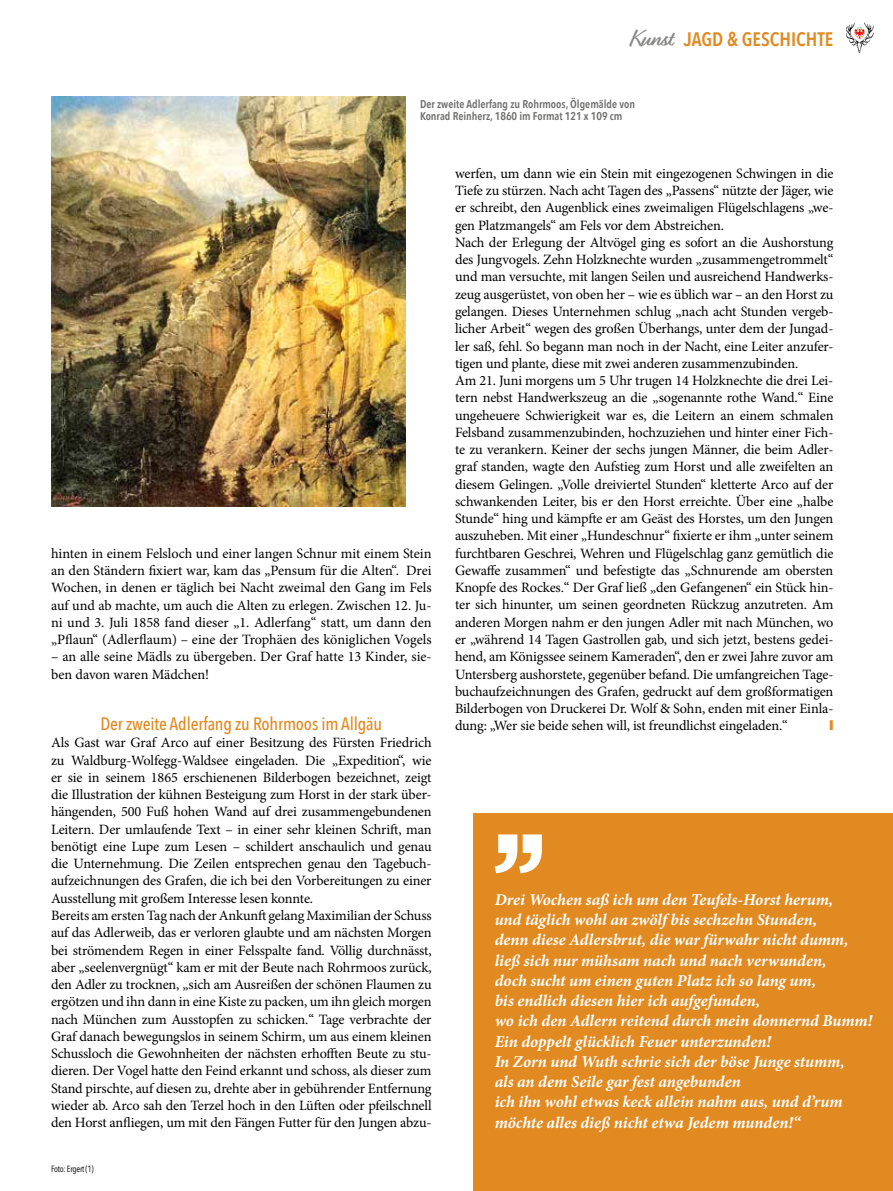
<style>
.page{position:relative;width:893px;height:1191px;background:#fff}
.page>*{position:absolute;margin:0;border:0;box-sizing:border-box;transform-origin:0 0}
.t1{font:600 19.5px "Avenir Next Condensed";color:#e18a21}
.t2{font:500 18px "Avenir Next Condensed";letter-spacing:-.01em;color:#e18a21}
.t3{font:italic 700 16.5px/20.2px "Minion Pro";letter-spacing:-.005em;color:#fff}
.t4{font:14.25px/17.2px "Minion Pro";letter-spacing:-.01em;color:#000}
.t5{font:600 11.25px/12px "Avenir Next Condensed";color:#6f6f6e}
.t6{font:9px "Avenir Next Condensed";letter-spacing:-.03em;color:#000}
.s1{font-family:"Relation";font-weight:700;font-size:22.5px;color:#878786}
</style>
<div class="page">
<svg style="left:846px;top:23px;width:28px;height:30px"></svg>
<img style="left:51px;top:97px;width:354px;height:409px">
<div style="left:473px;top:813px;width:420px;height:378px;background:#e18a21"></div>
<svg style="left:495px;top:834px;width:47px;height:39px"></svg>
<h1 class="t1" style="left:630px;top:22px;width:205px"><span class="s1">Kunst</span> JAGD &amp; GESCHICHTE</h1>
<p class="t5" style="left:420px;top:98px;width:217px">Der zweite Adlerfang zu Rohrmoos, Ölgemälde von<br>Konrad Reinherz, 1860 im Format 121 x 109 cm</p>
<p class="t4" style="left:51px;top:544px;width:382px;text-align:justify">hinten in einem Felsloch und einer langen Schnur mit einem Stein an den Ständern fixiert war, kam das „Pensum für die Alten“. Drei Wochen, in denen er täglich bei Nacht zweimal den Gang im Fels auf und ab machte, um auch die Alten zu erlegen. Zwischen 12. Ju&shy;ni und 3. Juli 1858 fand dieser „1. Adlerfang“ statt, um dann den „Pflaun“ (Adlerflaum) – eine der Trophäen des königlichen Vogels</p>
<p class="t4" style="left:51px;top:648px;width:382px">– an alle seine Mädls zu übergeben. Der Graf hatte 13 Kinder, sie&shy;ben davon waren Mädchen!</p>
<p class="t2" style="left:100px;top:713px;width:283px">Der zweite Adlerfang zu Rohrmoos im Allgäu</p>
<p class="t4" style="left:51px;top:734px;width:382px">Als Gast war Graf Arco auf einer Besitzung des Fürsten Friedrich zu Waldburg-Wolfegg-Waldsee eingeladen. Die „Expedition“, wie er sie in seinem 1865 erschienenen Bilderbogen bezeichnet, zeigt die Illustration der kühnen Besteigung zum Horst in der stark über&shy;hängenden, 500 Fuß hohen Wand auf drei zusammengebundenen Leitern. Der umlaufende Text – in einer sehr kleinen Schrift, man benötigt eine Lupe zum Lesen – schildert anschaulich und genau die Unternehmung. Die Zeilen entsprechen genau den Tagebuch&shy;aufzeichnungen des Grafen, die ich bei den Vorbereitungen zu einer Ausstellung mit großem Interesse lesen konnte.<br>Bereits am ersten Tag nach der Ankunft gelang Maximilian der Schuss auf das Adlerweib, das er verloren glaubte und am nächsten Morgen bei strömendem Regen in einer Felsspalte fand. Völlig durchnässt, aber „seelenvergnügt“ kam er mit der Beute nach Rohrmoos zurück, den Adler zu trocknen, „sich am Ausreißen der schönen Flaumen zu ergötzen und ihn dann in eine Kiste zu packen, um ihn gleich morgen nach München zum Ausstopfen zu schicken.“ Tage verbrachte der Graf danach bewegungslos in seinem Schirm, um aus einem kleinen Schussloch die Gewohnheiten der nächsten erhofften Beute zu stu&shy;dieren. Der Vogel hatte den Feind erkannt und schoss, als dieser zum Stand pirschte, auf diesen zu, drehte aber in gebührender Entfernung wieder ab. Arco sah den Terzel hoch in den Lüften oder pfeilschnell den Horst anfliegen, um mit den Fängen Futter für den Jungen abzu-</p>
<p class="t6" style="left:51px;top:1161px;width:44px">Foto: Ergert (1)</p>
<p class="t4" style="left:455px;top:165px;width:380px">werfen, um dann wie ein Stein mit eingezogenen Schwingen in die Tiefe zu stürzen. Nach acht Tagen des „Passens“ nützte der Jäger, wie er schreibt, den Augenblick eines zweimaligen Flügelschlagens „we&shy;gen Platzmangels“ am Fels vor dem Abstreichen.<br>Nach der Erlegung der Altvögel ging es sofort an die Aushorstung des Jungvogels. Zehn Holzknechte wurden „zusammengetrommelt“ und man versuchte, mit langen Seilen und ausreichend Handwerks&shy;zeug ausgerüstet, von oben her – wie es üblich war – an den Horst zu gelangen. Dieses Unternehmen schlug „nach acht Stunden vergeb&shy;licher Arbeit“ wegen des großen Überhangs, unter dem der Jungad&shy;ler saß, fehl. So begann man noch in der Nacht, eine Leiter anzufer&shy;tigen und plante, diese mit zwei anderen zusammenzubinden.<br>Am 21. Juni morgens um 5 Uhr trugen 14 Holzknechte die drei Lei&shy;tern nebst Handwerkszeug an die „sogenannte rothe Wand.“ Eine ungeheuere Schwierigkeit war es, die Leitern an einem schmalen Felsband zusammenzubinden, hochzuziehen und hinter einer Fich&shy;te zu verankern. Keiner der sechs jungen Männer, die beim Adler&shy;graf standen, wagte den Aufstieg zum Horst und alle zweifelten an diesem Gelingen. „Volle dreiviertel Stunden“ kletterte Arco auf der schwankenden Leiter, bis er den Horst erreichte. Über eine „halbe Stunde“ hing und kämpfte er am Geäst des Horstes, um den Jungen auszuheben. Mit einer „Hundeschnur“ fixierte er ihm „unter seinem furchtbaren Geschrei, Wehren und Flügelschlag ganz gemütlich die Gewaffe zusammen“ und befestigte das „Schnurende am obersten Knopfe des Rockes.“ Der Graf ließ „den Gefangenen“ ein Stück hin&shy;ter sich hinunter, um seinen geordneten Rückzug anzutreten. Am anderen Morgen nahm er den jungen Adler mit nach München, wo er „während 14 Tagen Gastrollen gab, und sich jetzt, bestens gedei&shy;hend, am Königssee seinem Kameraden“, den er zwei Jahre zuvor am Untersberg aushorstete, gegenüber befand. Die umfangreichen Tage&shy;buchaufzeichnungen des Grafen, gedruckt auf dem großformatigen Bilderbogen von Druckerei Dr. Wolf &amp; Sohn, enden mit einer Einla&shy;dung: „Wer sie beide sehen will, ist freundlichst eingeladen.“</p>
<p class="t3" style="left:495px;top:889px;width:379px">Drei Wochen saß ich um den Teufels-Horst herum,<br>und täglich wohl an zwölf bis sechzehn Stunden,<br>denn diese Adlersbrut, die war fürwahr nicht dumm, ließ sich nur mühsam nach und nach verwunden,<br>doch sucht um einen guten Platz ich so lang um,<br>bis endlich diesen hier ich aufgefunden,<br>wo ich den Adlern reitend durch mein donnernd Bumm!<br>Ein doppelt glücklich Feuer unterzunden!<br>In Zorn und Wuth schrie sich der böse Junge stumm,<br>als an dem Seile gar fest angebunden<br>ich ihn wohl etwas keck allein nahm aus, und d’rum möchte alles dieß nicht etwa Jedem munden!“</p>
</div>
